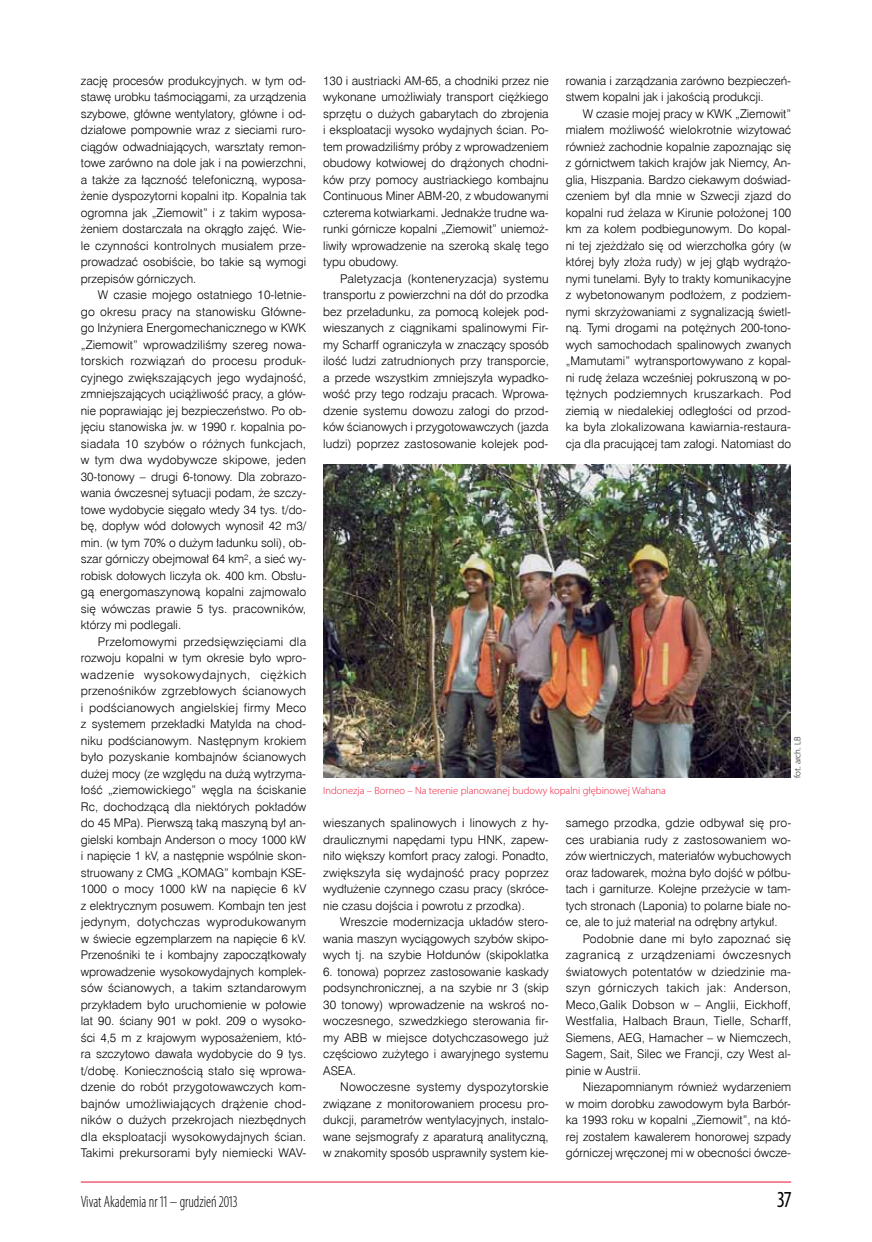
<style>
.page{position:relative;width:872px;height:1242px;background:#fff}
.page>*{position:absolute;margin:0;border:0;box-sizing:border-box;transform-origin:0 0}
.t1{font:condensed 23.1px "Myriad Pro";color:#000;scale:.91 1}
.t2{font:300 condensed 16.5px "Myriad Pro";color:#000;scale:.91 1}
.t3{font:12px/16.5px "Swis 721 Lt EU";color:#000;text-align:justify}
.t4{font:300 10.5px "Myriad Pro";color:#ed1a3b}
.t5{font:300 9px "Myriad Pro";color:#000}
</style>
<div class="page">
<hr style="left:81px;top:1181px;width:710px;height:1px;background:#ed1a3b">
<img style="left:323px;top:464px;width:467px;height:314px">
<p class="t3" style="left:81px;top:72px;width:227px">zację procesów produkcyjnych. w tym od&shy;stawę urobku taśmociągami, za urządzenia szybowe, główne wentylatory, główne i od&shy;działowe pompownie wraz z sieciami ruro&shy;ciągów odwadniających, warsztaty remon&shy;towe zarówno na dole jak i na powierzchni, a także za łączność telefoniczną, wyposa&shy;żenie dyspozytorni kopalni itp. Kopalnia tak ogromna jak „Ziemowit” i z takim wyposa&shy;żeniem dostarczała na okrągło zajęć. Wie&shy;le czynności kontrolnych musiałem prze&shy;prowadzać osobiście, bo takie są wymogi przepisów górniczych.</p>
<p class="t3" style="left:81px;top:287px;width:227px;text-indent:17px">W czasie mojego ostatniego 10-letnie&shy;go okresu pracy na stanowisku Główne&shy;go Inżyniera Energomechanicznego w KWK „Ziemowit” wprowadziliśmy szereg nowa&shy;torskich rozwiązań do procesu produk&shy;cyjnego zwiększających jego wydajność, zmniejszających uciążliwość pracy, a głów&shy;nie poprawiając jej bezpieczeństwo. Po ob&shy;jęciu stanowiska jw. w 1990 r. kopalnia po&shy;siadała 10 szybów o różnych funkcjach, w tym dwa wydobywcze skipowe, jeden 30-tonowy – drugi 6-tonowy. Dla zobrazo&shy;wania ówczesnej sytuacji podam, że szczy&shy;towe wydobycie sięgało wtedy 34 tys. t/do&shy;bę, dopływ wód dołowych wynosił 42 m3/ min. (w tym 70% o dużym ładunku soli), ob&shy;szar górniczy obejmował 64 km², a sieć wy&shy;robisk dołowych liczyła ok. 400 km. Obsłu&shy;gą energomaszynową kopalni zajmowało się wówczas prawie 5 tys. pracowników, którzy mi podlegali.</p>
<p class="t3" style="left:81px;top:633px;width:227px;text-indent:17px">Przełomowymi przedsięwzięciami dla rozwoju kopalni w tym okresie było wpro&shy;wadzenie wysokowydajnych, ciężkich przenośników zgrzebłowych ścianowych i podścianowych angielskiej firmy Meco z systemem przekładki Matylda na chod&shy;niku podścianowym. Następnym krokiem było pozyskanie kombajnów ścianowych dużej mocy (ze względu na dużą wytrzyma&shy;łość „ziemowickiego” węgla na ściskanie Rc, dochodzącą dla niektórych pokładów do 45 MPa). Pierwszą taką maszyną był an&shy;gielski kombajn Anderson o mocy 1000 kW i napięcie 1 kV, a następnie wspólnie skon&shy;struowany z CMG „KOMAG” kombajn KSE-1000 o mocy 1000 kW na napięcie 6 kV z elektrycznym posuwem. Kombajn ten jest jedynym, dotychczas wyprodukowanym w świecie egzemplarzem na napięcie 6 kV.<br>Przenośniki te i kombajny zapoczątkowały wprowadzenie wysokowydajnych komplek&shy;sów ścianowych, a takim sztandarowym przykładem było uruchomienie w połowie lat 90. ściany 901 w pokł. 209 o wysoko&shy;ści 4,5 m z krajowym wyposażeniem, któ&shy;ra szczytowo dawała wydobycie do 9 tys. t/dobę. Koniecznością stało się wprowa&shy;dzenie do robót przygotowawczych kom&shy;bajnów umożliwiających drążenie chod&shy;ników o dużych przekrojach niezbędnych dla eksploatacji wysokowydajnych ścian.<br>Takimi prekursorami były niemiecki WAV-</p>
<p class="t3" style="left:323px;top:72px;width:227px">130 i austriacki AM-65, a chodniki przez nie wykonane umożliwiały transport ciężkiego sprzętu o dużych gabarytach do zbrojenia i eksploatacji wysoko wydajnych ścian. Po&shy;tem prowadziliśmy próby z wprowadzeniem obudowy kotwiowej do drążonych chodni&shy;ków przy pomocy austriackiego kombajnu Continuous Miner ABM-20, z wbudowanymi czterema kotwiarkami. Jednakże trudne wa&shy;runki górnicze kopalni „Ziemowit” uniemoż&shy;liwiły wprowadzenie na szeroką skalę tego typu obudowy.</p>
<p class="t3" style="left:323px;top:270px;width:227px;text-indent:17px">Paletyzacja (konteneryzacja) systemu transportu z powierzchni na dół do przodka bez przeładunku, za pomocą kolejek pod&shy;wieszanych z ciągnikami spalinowymi Fir&shy;my Scharff ograniczyła w znaczący sposób ilość ludzi zatrudnionych przy transporcie, a przede wszystkim zmniejszyła wypadko&shy;wość przy tego rodzaju pracach. Wprowa&shy;dzenie systemu dowozu załogi do przod&shy;ków ścianowych i przygotowawczych (jazda ludzi) poprzez zastosowanie kolejek pod-</p>
<p class="t3" style="left:566px;top:72px;width:227px">rowania i zarządzania zarówno bezpieczeń&shy;stwem kopalni jak i jakością produkcji.</p>
<p class="t3" style="left:566px;top:105px;width:227px;text-indent:17px">W czasie mojej pracy w KWK „Ziemowit” miałem możliwość wielokrotnie wizytować również zachodnie kopalnie zapoznając się z górnictwem takich krajów jak Niemcy, An&shy;glia, Hiszpania. Bardzo ciekawym doświad&shy;czeniem był dla mnie w Szwecji zjazd do kopalni rud żelaza w Kirunie położonej 100 km za kołem podbiegunowym. Do kopal&shy;ni tej zjeżdżało się od wierzchołka góry (w której były złoża rudy) w jej głąb wydrążo&shy;nymi tunelami. Były to trakty komunikacyjne z wybetonowanym podłożem, z podziem&shy;nymi skrzyżowaniami z sygnalizacją świetl&shy;ną. Tymi drogami na potężnych 200-tono&shy;wych samochodach spalinowych zwanych „Mamutami” wytransportowywano z kopal&shy;ni rudę żelaza wcześniej pokruszoną w po&shy;tężnych podziemnych kruszarkach. Pod ziemią w niedalekiej odległości od przod&shy;ka była zlokalizowana kawiarnia-restaura&shy;cja dla pracującej tam załogi. Natomiast do</p>
<p class="t5" style="left:792px;top:778px;width:43px;rotate:-90deg">fot. arch. LB</p>
<p class="t4" style="left:323px;top:785px;width:344px">Indonezja – Borneo – Na terenie planowanej budowy kopalni głębinowej Wahana</p>
<p class="t3" style="left:323px;top:815px;width:227px">wieszanych spalinowych i linowych z hy&shy;draulicznymi napędami typu HNK, zapew&shy;niło większy komfort pracy załogi. Ponadto, zwiększyła się wydajność pracy poprzez wydłużenie czynnego czasu pracy (skróce&shy;nie czasu dojścia i powrotu z przodka).</p>
<p class="t3" style="left:323px;top:914px;width:227px;text-indent:17px">Wreszcie modernizacja układów stero&shy;wania maszyn wyciągowych szybów skipo&shy;wych tj. na szybie Hołdunów (skipoklatka</p>
<p class="t3" style="left:323px;top:963px;width:227px">6. tonowa) poprzez zastosowanie kaskady podsynchronicznej, a na szybie nr 3 (skip 30 tonowy) wprowadzenie na wskroś no&shy;woczesnego, szwedzkiego sterowania fir&shy;my ABB w miejsce dotychczasowego już częściowo zużytego i awaryjnego systemu ASEA.</p>
<p class="t3" style="left:323px;top:1079px;width:227px;text-indent:17px">Nowoczesne systemy dyspozytorskie związane z monitorowaniem procesu pro&shy;dukcji, parametrów wentylacyjnych, instalo&shy;wane sejsmografy z aparaturą analityczną, w znakomity sposób usprawniły system kie-</p>
<p class="t3" style="left:566px;top:815px;width:227px">samego przodka, gdzie odbywał się pro&shy;ces urabiania rudy z zastosowaniem wo&shy;zów wiertniczych, materiałów wybuchowych oraz ładowarek, można było dojść w półbu&shy;tach i garniturze. Kolejne przeżycie w tam&shy;tych stronach (Laponia) to polarne białe no&shy;ce, ale to już materiał na odrębny artykuł.</p>
<p class="t3" style="left:566px;top:930px;width:227px;text-indent:17px">Podobnie dane mi było zapoznać się zagranicą z urządzeniami ówczesnych światowych potentatów w dziedzinie ma&shy;szyn górniczych takich jak: Anderson, Meco,Galik Dobson w – Anglii, Eickhoff, Westfalia, Halbach Braun, Tielle, Scharff, Siemens, AEG, Hamacher – w Niemczech, Sagem, Sait, Silec we Francji, czy West al&shy;pinie w Austrii.</p>
<p class="t3" style="left:566px;top:1079px;width:227px;text-indent:17px">Niezapomnianym również wydarzeniem w moim dorobku zawodowym była Barbór&shy;ka 1993 roku w kopalni „Ziemowit”, na któ&shy;rej zostałem kawalerem honorowej szpady górniczej wręczonej mi w obecności ówcze-</p>
<h2 class="t2" style="left:81px;top:1192px;width:174px">Vivat Akademia nr 11 – grudzień 2013</h2>
<h1 class="t1" style="left:777px;top:1186px;width:16px">37</h1>
</div>
